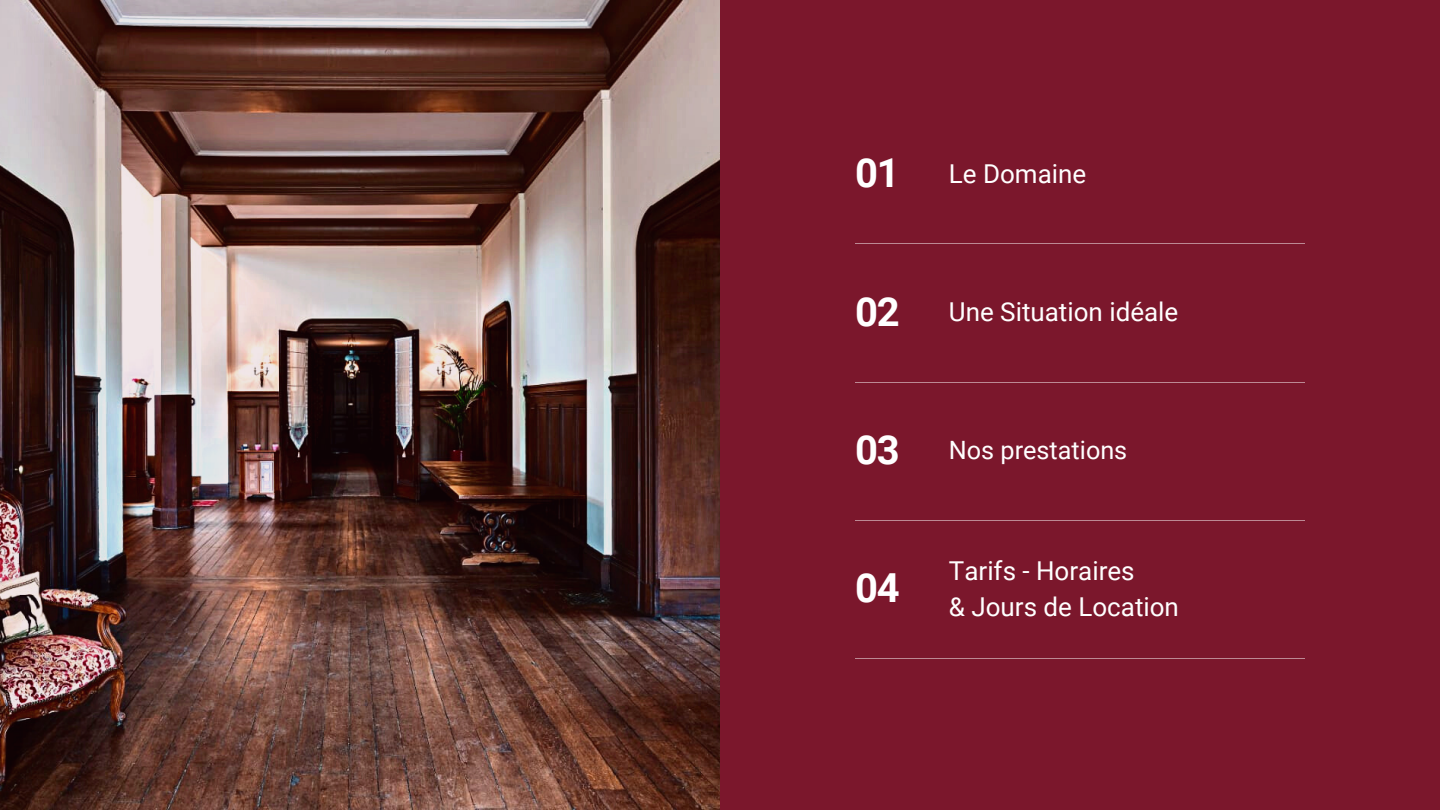
<style>
.page{position:relative;width:1440px;height:810px;background:#7b172c}
.page>*{position:absolute;margin:0;border:0;box-sizing:border-box;transform-origin:0 0}
.t1{font:700 40px "Roboto";color:#fff}
.t2{font:26px/36px "Roboto";color:#fff}
.t3{font:25.2px "Roboto";color:#fff}
.s1{font-weight:700;font-size:40px}
</style>
<div class="page">
<img style="left:0;top:0;width:720px;height:810px">
<hr style="left:855px;top:520px;width:449px;height:1px;background:#fff">
<hr style="left:855px;top:382px;width:449px;height:1px;background:#fff">
<hr style="left:855px;top:243px;width:449px;height:1px;background:#fff">
<hr style="left:855px;top:658px;width:449px;height:1px;background:#fff">
<p class="t2" style="left:855px;top:156px;width:233px"><span class="s1">01</span> Le Domaine</p>
<p class="t2" style="left:855px;top:294px;width:325px"><span class="s1">02</span> Une Situation idéale</p>
<p class="t3" style="left:855px;top:436px;width:274px"><span class="s1">03</span> Nos prestations</p>
<h1 class="t1" style="left:855px;top:565px;width:46px">04</h1>
<p class="t2" style="left:949px;top:553px;width:232px">Tarifs - Horaires<br>&amp; Jours de Location</p>
</div>
